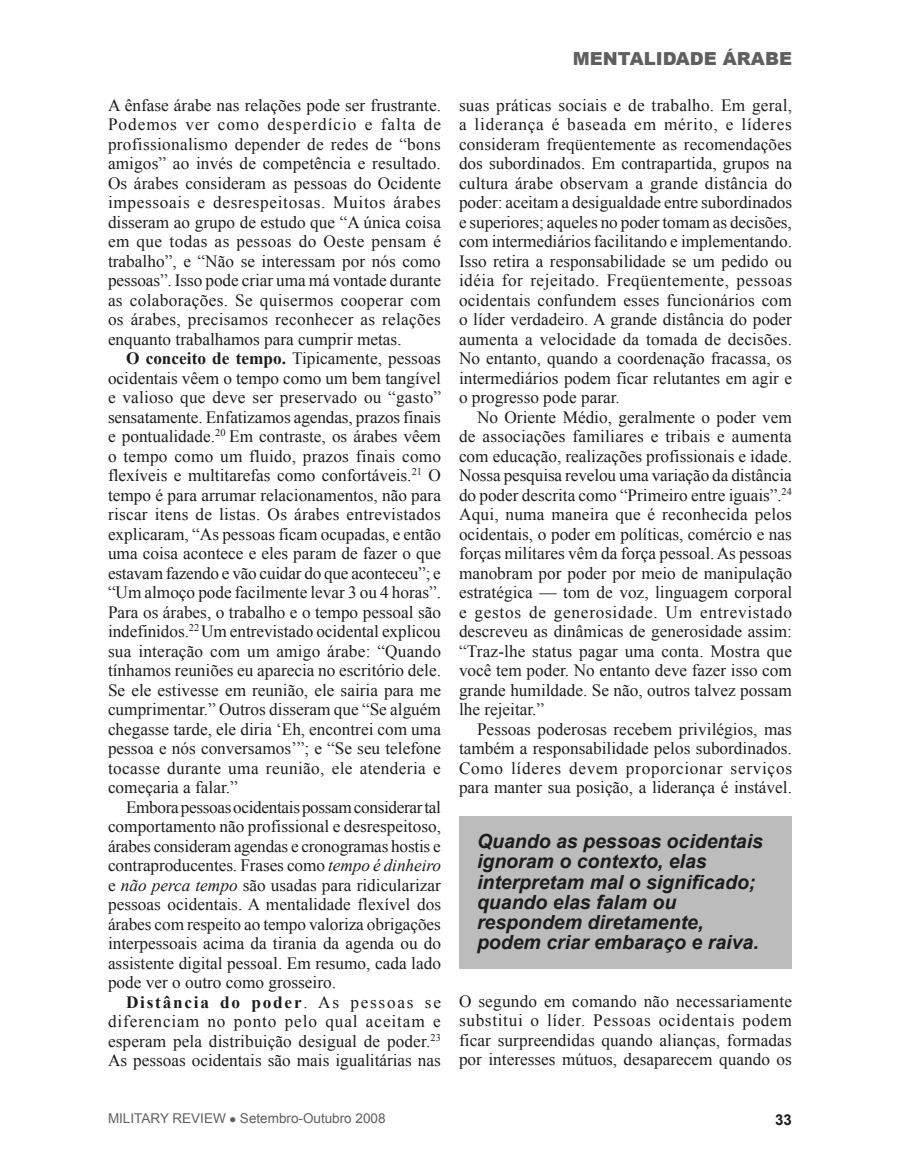
<style>
.page{position:relative;width:900px;height:1170px;background:#fff}
.page>*{position:absolute;margin:0;border:0;box-sizing:border-box;transform-origin:0 0}
.quote{font:italic 700 19.5px/20.2px "Arial";color:#1c1c1a}
.t1{font:900 18px "Arial";color:#5e5f5f}
.fob{font:17.25px/19.5px "Times New Roman";color:#1c1c1a;text-align:justify}
.t2{font:700 15px "Arial";color:#1c1c1a}
.t3{font:13.5px "Arial";color:#5e5f5f}
.s1{font-weight:700}
.s2{font-style:italic}
</style>
<div class="page">
<div style="left:459px;top:816px;width:333px;height:153px;background:#bcbcbd"></div>
<p class="fob" style="left:108px;top:95px;width:335px">A ênfase árabe nas relações pode ser frustrante.<br>Podemos ver como desperdício e falta de profissionalismo depender de redes de “bons amigos” ao invés de competência e resultado.<br>Os árabes consideram as pessoas do Ocidente impessoais e desrespeitosas. Muitos árabes disseram ao grupo de estudo que “A única coisa em que todas as pessoas do Oeste pensam é trabalho”, e “Não se interessam por nós como pessoas”. Isso pode criar uma má vontade durante as colaborações. Se quisermos cooperar com os árabes, precisamos reconhecer as relações enquanto trabalhamos para cumprir metas.</p>
<p class="fob" style="left:108px;top:349px;width:335px;text-indent:18px"><span class="s1">O conceito de tempo.</span> Tipicamente, pessoas ocidentais vêem o tempo como um bem tangível e valioso que deve ser preservado ou “gasto” sensatamente. Enfatizamos agendas, prazos finais e pontualidade.<sup>20</sup> Em contraste, os árabes vêem o tempo como um fluido, prazos finais como flexíveis e multitarefas como confortáveis.<sup>21</sup> O tempo é para arrumar relacionamentos, não para riscar itens de listas. Os árabes entrevistados explicaram, “As pessoas ficam ocupadas, e então uma coisa acontece e eles param de fazer o que estavam fazendo e vão cuidar do que aconteceu”; e “Um almoço pode facilmente levar 3 ou 4 horas”.<br>Para os árabes, o trabalho e o tempo pessoal são indefinidos.<sup>22</sup> Um entrevistado ocidental explicou sua interação com um amigo árabe: “Quando tínhamos reuniões eu aparecia no escritório dele.<br>Se ele estivesse em reunião, ele sairia para me cumprimentar.” Outros disseram que “Se alguém chegasse tarde, ele diria ‘Eh, encontrei com uma pessoa e nós conversamos’”; e “Se seu telefone tocasse durante uma reunião, ele atenderia e começaria a falar.”</p>
<p class="fob" style="left:108px;top:797px;width:335px;text-indent:18px">Embora pessoas ocidentais possam considerar tal comportamento não profissional e desrespeitoso, árabes consideram agendas e cronogramas hostis e contraproducentes. Frases como <span class="s2">tempo é dinheiro </span>e <span class="s2">não perca tempo</span> são usadas para ridicularizar pessoas ocidentais. A mentalidade flexível dos árabes com respeito ao tempo valoriza obrigações interpessoais acima da tirania da agenda ou do assistente digital pessoal. Em resumo, cada lado pode ver o outro como grosseiro.</p>
<p class="fob" style="left:108px;top:992px;width:335px;text-indent:18px"><span class="s1">Distância do poder</span>. As pessoas se diferenciam no ponto pelo qual aceitam e esperam pela distribuição desigual de poder.<sup>23<br></sup>As pessoas ocidentais são mais igualitárias nas</p>
<p class="t1" style="left:573px;top:45px;width:221px">MENTALIDADE ÁRABE</p>
<p class="fob" style="left:459px;top:95px;width:335px">suas práticas sociais e de trabalho. Em geral, a liderança é baseada em mérito, e líderes consideram freqüentemente as recomendações dos subordinados. Em contrapartida, grupos na cultura árabe observam a grande distância do poder: aceitam a desigualdade entre subordinados e superiores; aqueles no poder tomam as decisões, com intermediários facilitando e implementando.<br>Isso retira a responsabilidade se um pedido ou idéia for rejeitado. Freqüentemente, pessoas ocidentais confundem esses funcionários com o líder verdadeiro. A grande distância do poder aumenta a velocidade da tomada de decisões.<br>No entanto, quando a coordenação fracassa, os intermediários podem ficar relutantes em agir e o progresso pode parar.</p>
<p class="fob" style="left:459px;top:407px;width:335px;text-indent:18px">No Oriente Médio, geralmente o poder vem de associações familiares e tribais e aumenta com educação, realizações profissionais e idade.<br>Nossa pesquisa revelou uma variação da distância do poder descrita como “Primeiro entre iguais”.<sup>24<br></sup>Aqui, numa maneira que é reconhecida pelos ocidentais, o poder em políticas, comércio e nas forças militares vêm da força pessoal. As pessoas manobram por poder por meio de manipulação estratégica — tom de voz, linguagem corporal e gestos de generosidade. Um entrevistado descreveu as dinâmicas de generosidade assim: “Traz-lhe status pagar uma conta. Mostra que você tem poder. No entanto deve fazer isso com grande humildade. Se não, outros talvez possam lhe rejeitar.”</p>
<p class="fob" style="left:459px;top:719px;width:335px;text-indent:18px">Pessoas poderosas recebem privilégios, mas também a responsabilidade pelos subordinados.<br>Como líderes devem proporcionar serviços para manter sua posição, a liderança é instável.</p>
<p class="quote" style="left:477px;top:832px;width:288px">Quando as pessoas ocidentais ignoram o contexto, elas interpretam mal o significado; quando elas falam ou respondem diretamente, podem criar embaraço e raiva.</p>
<p class="fob" style="left:459px;top:991px;width:335px">O segundo em comando não necessariamente substitui o líder. Pessoas ocidentais podem ficar surpreendidas quando alianças, formadas por interesses mútuos, desaparecem quando os</p>
<p class="t3" style="left:108px;top:1110px;width:279px">Military Review ● Setembro-Outubro 2008</p>
<p class="t2" style="left:775px;top:1110px;width:18px">33</p>
</div>
